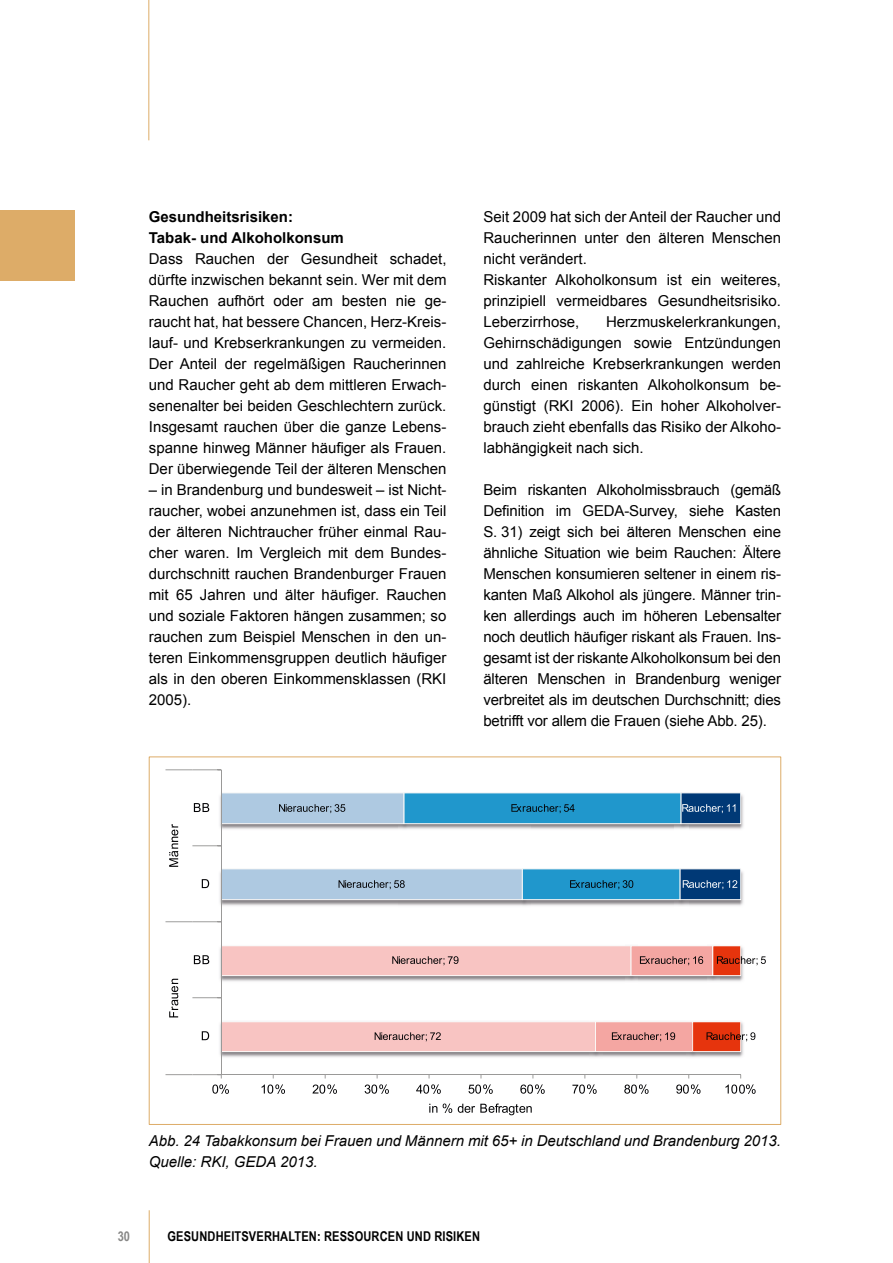
<style>
.page{position:relative;width:893px;height:1263px;background:#fff}
.page>*{position:absolute;margin:0;border:0;box-sizing:border-box;transform-origin:0 0}
.t1{font:15px/21px "Arial";color:#000;text-align:justify}
.t2{font:italic 15px/21px "Arial";color:#000}
.t3{font:700 15px/21px "Arial";color:#000}
.t4{font:700 13.5px "Arial Narrow";letter-spacing:.01em;color:#000}
.t5{font:700 13.5px "Arial Narrow";color:#878786}
</style>
<div class="page">
<hr style="left:148px;top:0;width:1px;height:140px;background:#ddac68">
<hr style="left:149px;top:1210px;width:1px;height:53px;background:#ddac68">
<div style="left:0;top:210px;width:74px;height:71px;background:#ddac68"></div>
<img style="left:699px;top:1052px;width:45px;height:5px">
<img style="left:719px;top:976px;width:25px;height:6px">
<img style="left:689px;top:794px;width:55px;height:112px">
<hr style="left:221px;top:1074px;width:520px;height:1px;background:#9a9998">
<hr style="left:221px;top:770px;width:1px;height:305px;background:#9a9998">
<svg style="left:192px;top:997px;width:29px;height:1px"></svg>
<svg style="left:165px;top:1074px;width:57px;height:4px"></svg>
<svg style="left:165px;top:921px;width:56px;height:1px"></svg>
<svg style="left:165px;top:769px;width:56px;height:1px"></svg>
<svg style="left:222px;top:1021px;width:533px;height:31px;background:#f0b4af"></svg>
<svg style="left:222px;top:945px;width:544px;height:31px;background:#f1bbb7"></svg>
<svg style="left:212px;top:1084px;width:17px;height:10px"></svg>
<svg style="left:262px;top:1084px;width:23px;height:10px"></svg>
<svg style="left:313px;top:1084px;width:24px;height:10px"></svg>
<svg style="left:365px;top:1084px;width:24px;height:10px"></svg>
<svg style="left:416px;top:1084px;width:25px;height:10px"></svg>
<svg style="left:468px;top:1084px;width:25px;height:10px"></svg>
<svg style="left:520px;top:1084px;width:25px;height:10px"></svg>
<svg style="left:572px;top:1084px;width:25px;height:10px"></svg>
<svg style="left:624px;top:1084px;width:25px;height:10px"></svg>
<svg style="left:676px;top:1084px;width:24px;height:10px"></svg>
<svg style="left:725px;top:1084px;width:31px;height:10px"></svg>
<svg style="left:202px;top:1031px;width:7px;height:9px"></svg>
<svg style="left:194px;top:955px;width:15px;height:9px"></svg>
<svg style="left:192px;top:792px;width:549px;height:108px"></svg>
<svg style="left:169px;top:979px;width:9px;height:38px"></svg>
<svg style="left:169px;top:824px;width:9px;height:43px"></svg>
<svg style="left:429px;top:1104px;width:8px;height:9px"></svg>
<svg style="left:443px;top:1103px;width:9px;height:10px"></svg>
<svg style="left:458px;top:1103px;width:74px;height:12px"></svg>
<p class="t3" style="left:149px;top:206px;width:197px">Gesundheitsrisiken:<br>Tabak- und Alkoholkonsum</p>
<p class="t1" style="left:149px;top:248px;width:299px">Dass Rauchen der Gesundheit schadet, dürfte inzwischen bekannt sein. Wer mit dem Rauchen aufhört oder am besten nie ge&shy;raucht hat, hat bessere Chancen, Herz-Kreis&shy;lauf- und Krebserkrankungen zu vermeiden.<br>Der Anteil der regelmäßigen Raucherinnen und Raucher geht ab dem mittleren Erwach&shy;senenalter bei beiden Geschlechtern zurück.<br>Insgesamt rauchen über die ganze Lebens&shy;spanne hinweg Männer häufiger als Frauen.<br>Der überwiegende Teil der älteren Menschen</p>
<p class="t1" style="left:149px;top:479px;width:299px">– in Brandenburg und bundesweit – ist Nicht&shy;raucher, wobei anzunehmen ist, dass ein Teil der älteren Nichtraucher früher einmal Rau&shy;cher waren. Im Vergleich mit dem Bundes&shy;durchschnitt rauchen Brandenburger Frauen mit 65 Jahren und älter häufiger. Rauchen und soziale Faktoren hängen zusammen; so rauchen zum Beispiel Menschen in den un&shy;teren Einkommensgruppen deutlich häufiger als in den oberen Einkommensklassen (RKI 2005).</p>
<p class="t1" style="left:483px;top:206px;width:299px;text-align:left">Seit 2009 hat sich der Anteil der Raucher und Raucherinnen unter den älteren Menschen nicht verändert.<br>Riskanter Alkoholkonsum ist ein weiteres, prinzipiell vermeidbares Gesundheitsrisiko.<br>Leberzirrhose,</p>
<p class="t1" style="left:483px;top:311px;width:299px;text-indent:123px">Herzmuskelerkrankungen, Gehirnschädigungen sowie Entzündungen und zahlreiche Krebserkrankungen werden durch einen riskanten Alkoholkonsum be&shy;günstigt (RKI 2006). Ein hoher Alkoholver&shy;brauch zieht ebenfalls das Risiko der Alkoho&shy;labhängigkeit nach sich.</p>
<p class="t1" style="left:483px;top:479px;width:299px">Beim riskanten Alkoholmissbrauch (gemäß Definition im GEDA-Survey, siehe Kasten S. 31) zeigt sich bei älteren Menschen eine ähnliche Situation wie beim Rauchen: Ältere Menschen konsumieren seltener in einem ris&shy;kanten Maß Alkohol als jüngere. Männer trin&shy;ken allerdings auch im höheren Lebensalter noch deutlich häufiger riskant als Frauen. Ins&shy;gesamt ist der riskante Alkoholkonsum bei den älteren Menschen in Brandenburg weniger verbreitet als im deutschen Durchschnitt; dies betrifft vor allem die Frauen (siehe Abb. 25).</p>
<p class="t2" style="left:149px;top:1130px;width:634px">Abb. 24 Tabakkonsum bei Frauen und Männern mit 65+ in Deutschland und Brandenburg 2013.<br>Quelle: RKI, GEDA 2013.</p>
<p class="t5" style="left:118px;top:1226px;width:14px">30</p>
<p class="t4" style="left:168px;top:1226px;width:314px">GESUNDHEITSVERHALTEN: RESSOURCEN UND RISIKEN</p>
</div>
